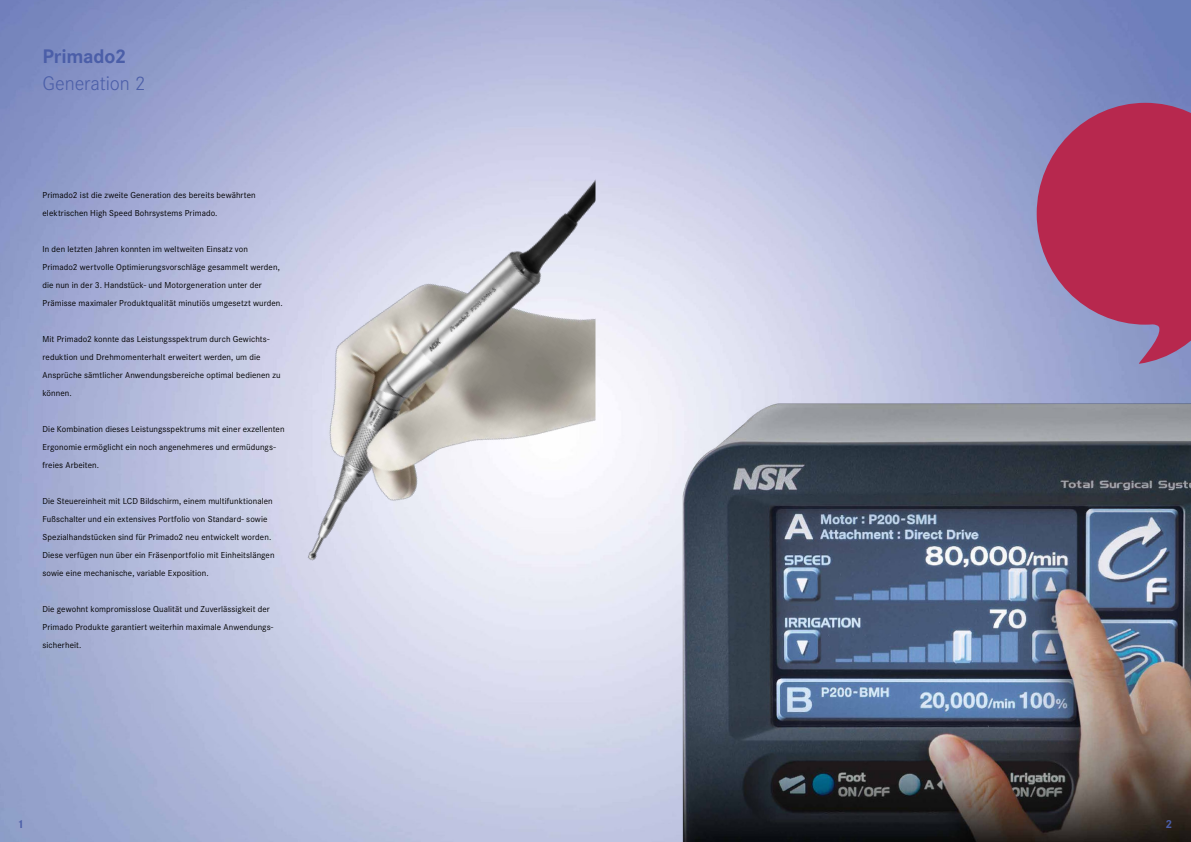
<style>
.page{position:relative;width:1191px;height:842px;background:#fff}
.page>*{position:absolute;margin:0;border:0;box-sizing:border-box;transform-origin:0 0}
.t1{font:300 20.4px "Corporate S Pro";letter-spacing:-.005em;color:#4b5ea8}
.t2{font:700 20.4px "Corporate S Pro";letter-spacing:-.01em;color:#4b5ea8}
.t3{font:700 12px "Corporate S Pro";color:#4b5ea8}
.t4{font:9px/18px "Corporate S Pro";letter-spacing:.01em;color:#000}
</style>
<div class="page">
<img style="left:0;top:0;width:1191px;height:842px">
<img style="left:614px;top:369px;width:576px;height:473px">
<img style="left:196px;top:155px;width:399px;height:488px">
<svg style="left:1036px;top:103px;width:154px;height:261px;background:#ad466e"></svg>
<h1 class="t2" style="left:43px;top:49px;width:85px">Primado2</h1>
<h1 class="t1" style="left:43px;top:76px;width:104px">Generation 2</h1>
<p class="t4" style="left:43px;top:187px;width:215px">Primado2 ist die zweite Generation des bereits bewährten elektrischen High Speed Bohrsystems Primado.</p>
<p class="t4" style="left:43px;top:241px;width:242px">In den letzten Jahren konnten im weltweiten Einsatz von Primado2 wertvolle Optimierungsvorschläge gesammelt werden, die nun in der 3. Handstück- und Motorgeneration unter der Prämisse maximaler Produktqualität minutiös umgesetzt wurden.</p>
<p class="t4" style="left:43px;top:331px;width:239px">Mit Primado2 konnte das Leistungsspektrum durch Gewichts&shy;reduktion und Drehmomenterhalt erweitert werden, um die Ansprüche sämtlicher Anwendungsbereiche optimal bedienen zu können.</p>
<p class="t4" style="left:43px;top:421px;width:244px">Die Kombination dieses Leistungsspektrums mit einer exzellenten<br>Ergonomie ermöglicht ein noch angenehmeres und ermüdungs&shy;freies Arbeiten.</p>
<p class="t4" style="left:43px;top:493px;width:233px">Die Steuereinheit mit LCD Bildschirm, einem multifunktionalen Fußschalter und ein extensives Portfolio von Standard- sowie Spezialhandstücken sind für Primado2 neu entwickelt worden.<br>Diese verfügen nun über ein Fräsenportfolio mit Einheitslängen sowie eine mechanische, variable Exposition.</p>
<p class="t4" style="left:43px;top:601px;width:232px">Die gewohnt kompromisslose Qualität und Zuverlässigkeit der<br>Primado Produkte garantiert weiterhin maximale Anwendungs&shy;sicherheit.</p>
<h2 class="t3" style="left:17px;top:820px;width:8px">1</h2>
<h2 class="t3" style="left:1165px;top:820px;width:8px">2</h2>
</div>
